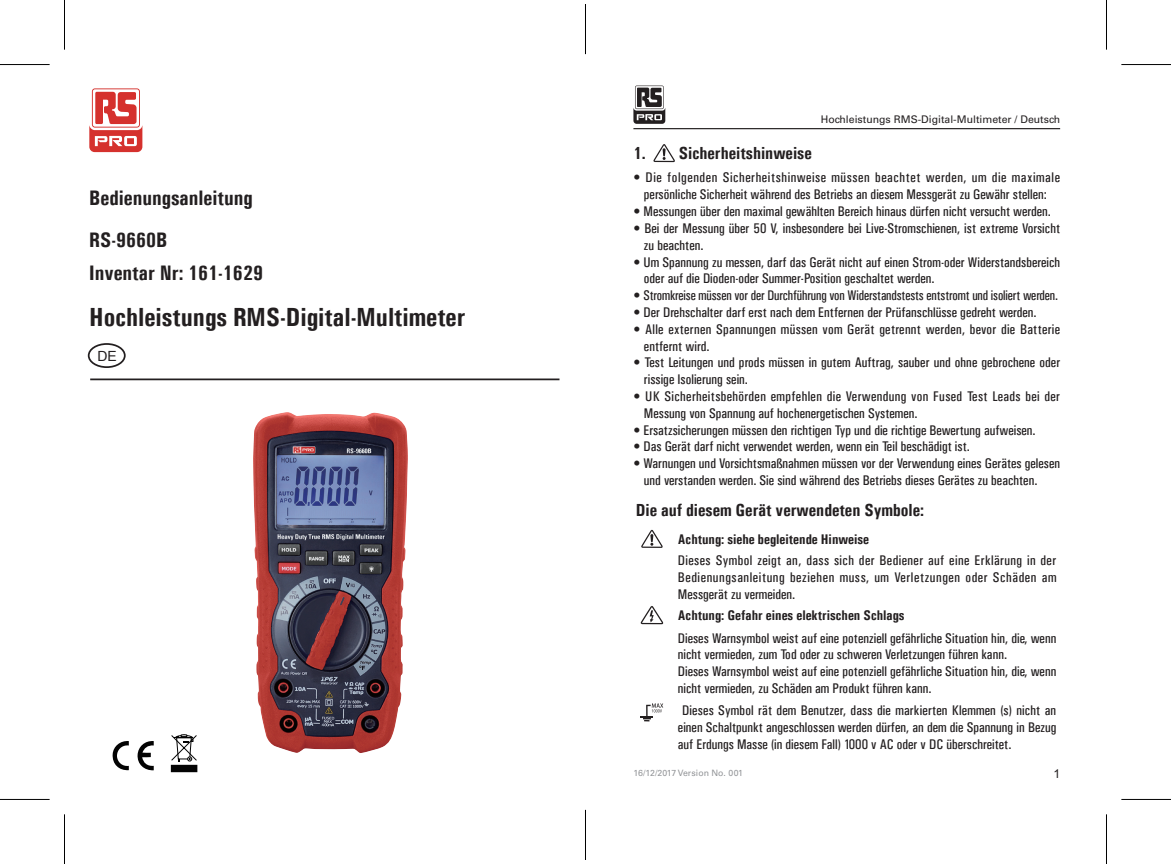
<style>
.page{position:relative;width:1171px;height:864px;background:#fff}
.page>*{position:absolute;margin:0;border:0;box-sizing:border-box;transform-origin:0 0}
.t1{font:700 condensed 26.25px "Univers";color:#231f20}
.t2{font:700 condensed 21px/41.6px "Univers";color:#231f20}
.t3{font:700 condensed 17.5px "Univers";color:#231f20}
.t4{font:14px/16.8px "Univers Condensed";color:#231f20}
.t5{font:14px/16.8px "Univers Condensed";letter-spacing:.025em;color:#231f20}
.t6{font:14px/16.8px "Univers Condensed";letter-spacing:.02em;color:#231f20}
.t7{font:700 condensed 14px "Univers";color:#231f20}
.t8{font:14px "Arial";color:#231f20}
.t9{font:12.25px "Arial";color:#231f20}
.t10{font:10.5px "Univers LT Std";color:#231f20}
.t11{font:8.75px "Univers LT Std";color:#939598}
</style>
<div class="page">
<hr style="left:633px;top:128px;width:427px;height:1px;background:#231f20">
<svg style="left:633px;top:85px;width:32px;height:39px"></svg>
<div style="left:88px;top:343px;width:38px;height:25px;border:2px solid #231f20;border-radius:50%"></div>
<hr style="left:90px;top:378px;width:469px;height:2px;background:#231f20">
<svg style="left:112px;top:741px;width:42px;height:29px"></svg>
<div style="left:171px;top:765px;width:26px;height:6px;background:#030303"></div>
<svg style="left:171px;top:734px;width:26px;height:27px"></svg>
<svg style="left:89px;top:88px;width:53px;height:64px"></svg>
<img style="left:253px;top:412px;width:155px;height:341px">
<svg style="left:653px;top:144px;width:22px;height:18px"></svg>
<svg style="left:641px;top:529px;width:22px;height:18px"></svg>
<svg style="left:640px;top:606px;width:24px;height:18px"></svg>
<svg style="left:640px;top:703px;width:23px;height:18px"></svg>
<hr style="left:0;top:64px;width:50px;height:1px;background:#000">
<hr style="left:1121px;top:64px;width:50px;height:1px;background:#000">
<hr style="left:0;top:798px;width:50px;height:1px;background:#000">
<hr style="left:1121px;top:798px;width:50px;height:1px;background:#000">
<hr style="left:64px;top:0;width:1px;height:50px;background:#000">
<hr style="left:64px;top:814px;width:1px;height:49px;background:#000">
<hr style="left:1106px;top:0;width:1px;height:50px;background:#000">
<hr style="left:1106px;top:814px;width:1px;height:49px;background:#000">
<hr style="left:585px;top:4px;width:1px;height:50px;background:#000">
<hr style="left:585px;top:809px;width:1px;height:50px;background:#000">
<h2 class="t2" style="left:89px;top:177px;width:165px">Bedienungsanleitung<br>RS-9660B</h2>
<h2 class="t2" style="left:89px;top:252px;width:175px">Inventar Nr: 161-1629</h2>
<h1 class="t1" style="left:89px;top:301px;width:378px">Hochleistungs RMS-Digital-Multimeter</h1>
<p class="t8" style="left:97px;top:346px;width:21px">DE</p>
<p class="t10" style="left:821px;top:113px;width:241px">Hochleistungs RMS-Digital-Multimeter / Deutsch</p>
<p class="t3" style="left:633px;top:142px;width:180px">1. Sicherheitshinweise</p>
<p class="t4" style="left:633px;top:169px;width:428px;text-align:center">• Die folgenden Sicherheitshinweise müssen beachtet werden, um die maximale persönliche Sicherheit während des Betriebs an diesem Messgerät zu Gewähr stellen:</p>
<p class="t4" style="left:633px;top:203px;width:419px">• Messungen über den maximal gewählten Bereich hinaus dürfen nicht versucht werden.</p>
<p class="t4" style="left:644px;top:219px;width:418px;text-indent:-10px">• Bei der Messung über 50 V, insbesondere bei Live-Stromschienen, ist extreme Vorsicht zu beachten.</p>
<p class="t4" style="left:644px;top:253px;width:418px;text-indent:-10px">• Um Spannung zu messen, darf das Gerät nicht auf einen Strom-oder Widerstandsbereich oder auf die Dioden-oder Summer-Position geschaltet werden.</p>
<p class="t4" style="left:633px;top:287px;width:426px">• Stromkreise müssen vor der Durchführung von Widerstandstests entstromt und isoliert werden.</p>
<p class="t4" style="left:633px;top:303px;width:405px">• Der Drehschalter darf erst nach dem Entfernen der Prüfanschlüsse gedreht werden.</p>
<p class="t6" style="left:644px;top:320px;width:418px;text-indent:-10px">• Alle externen Spannungen müssen vom Gerät getrennt werden, bevor die Batterie entfernt wird.</p>
<p class="t4" style="left:644px;top:354px;width:418px;text-indent:-10px">• Test Leitungen und prods müssen in gutem Auftrag, sauber und ohne gebrochene oder rissige Isolierung sein.</p>
<p class="t5" style="left:644px;top:387px;width:418px;text-indent:-10px">• UK Sicherheitsbehörden empfehlen die Verwendung von Fused Test Leads bei der<br>Messung von Spannung auf hochenergetischen Systemen.</p>
<p class="t4" style="left:633px;top:421px;width:404px">• Ersatzsicherungen müssen den richtigen Typ und die richtige Bewertung aufweisen.</p>
<p class="t4" style="left:633px;top:438px;width:338px">• Das Gerät darf nicht verwendet werden, wenn ein Teil beschädigt ist.</p>
<p class="t4" style="left:644px;top:455px;width:418px;text-indent:-10px">• Warnungen und Vorsichtsmaßnahmen müssen vor der Verwendung eines Gerätes gelesen und verstanden werden. Sie sind während des Betriebs dieses Gerätes zu beachten.</p>
<p class="t3" style="left:636px;top:499px;width:290px">Die auf diesem Gerät verwendeten Symbole:</p>
<p class="t7" style="left:678px;top:530px;width:193px">Achtung: siehe begleitende Hinweise</p>
<p class="t4" style="left:678px;top:551px;width:380px;text-align:justify">Dieses Symbol zeigt an, dass sich der Bediener auf eine Erklärung in der Bedienungsanleitung beziehen muss, um Verletzungen oder Schäden am Messgerät zu vermeiden.</p>
<p class="t7" style="left:678px;top:606px;width:228px">Achtung: Gefahr eines elektrischen Schlags</p>
<p class="t4" style="left:678px;top:629px;width:380px">Dieses Warnsymbol weist auf eine potenziell gefährliche Situation hin, die, wenn nicht vermieden, zum Tod oder zu schweren Verletzungen führen kann.<br>Dieses Warnsymbol weist auf eine potenziell gefährliche Situation hin, die, wenn nicht vermieden, zu Schäden am Produkt führen kann.</p>
<p class="t4" style="left:678px;top:701px;width:380px;text-align:justify;text-indent:4px">Dieses Symbol rät dem Benutzer, dass die markierten Klemmen (s) nicht an einen Schaltpunkt angeschlossen werden dürfen, an dem die Spannung in Bezug auf Erdungs Masse (in diesem Fall) 1000 v AC oder v DC überschreitet.</p>
<p class="t11" style="left:633px;top:767px;width:111px">16/12/2017 Version No. 001</p>
<p class="t9" style="left:1053px;top:765px;width:8px">1</p>
</div>
